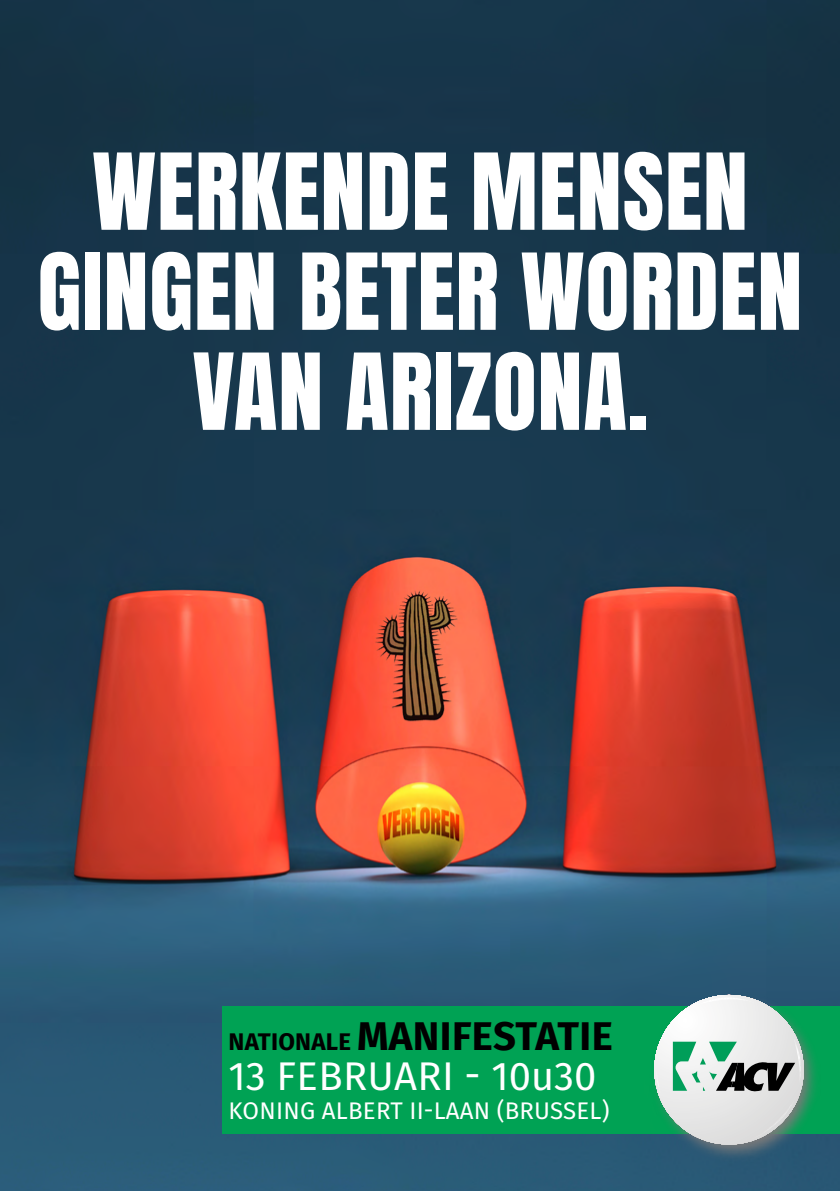
<style>
.page{position:relative;width:840px;height:1191px;background:#fff}
.page>*{position:absolute;margin:0;border:0;box-sizing:border-box;transform-origin:0 0}
.t1{font:90px/100px "Anton";letter-spacing:.01em;color:#fff;text-align:center}
.t2{font:40px/40px "Fira Sans";color:#fff}
.t3{font:24px "Fira Sans";letter-spacing:.01em;color:#fff}
.s1{font-weight:700;font-size:24px;color:#000}
.s2{font-weight:700;color:#000}
</style>
<div class="page">
<img style="left:0;top:0;width:839px;height:1191px">
<div style="left:223px;top:1006px;width:616px;height:128px;background:#00a254"></div>
<img style="left:643px;top:987px;width:176px;height:175px">
<svg style="left:654px;top:995px;width:149px;height:149px"></svg>
<p class="t1" style="left:38px;top:149px;width:765px">WERKENDE MENSEN<br>GINGEN BETER WORDEN<br>VAN ARIZONA.</p>
<p class="t2" style="left:228px;top:1014px;width:385px"><span class="s1">NATIONALE</span> <span class="s2">MANIFESTATIE<br></span>13 FEBRUARI - 10u30</p>
<p class="t3" style="left:228px;top:1092px;width:382px">KONING ALBERT II-LAAN (BRUSSEL)</p>
</div>
